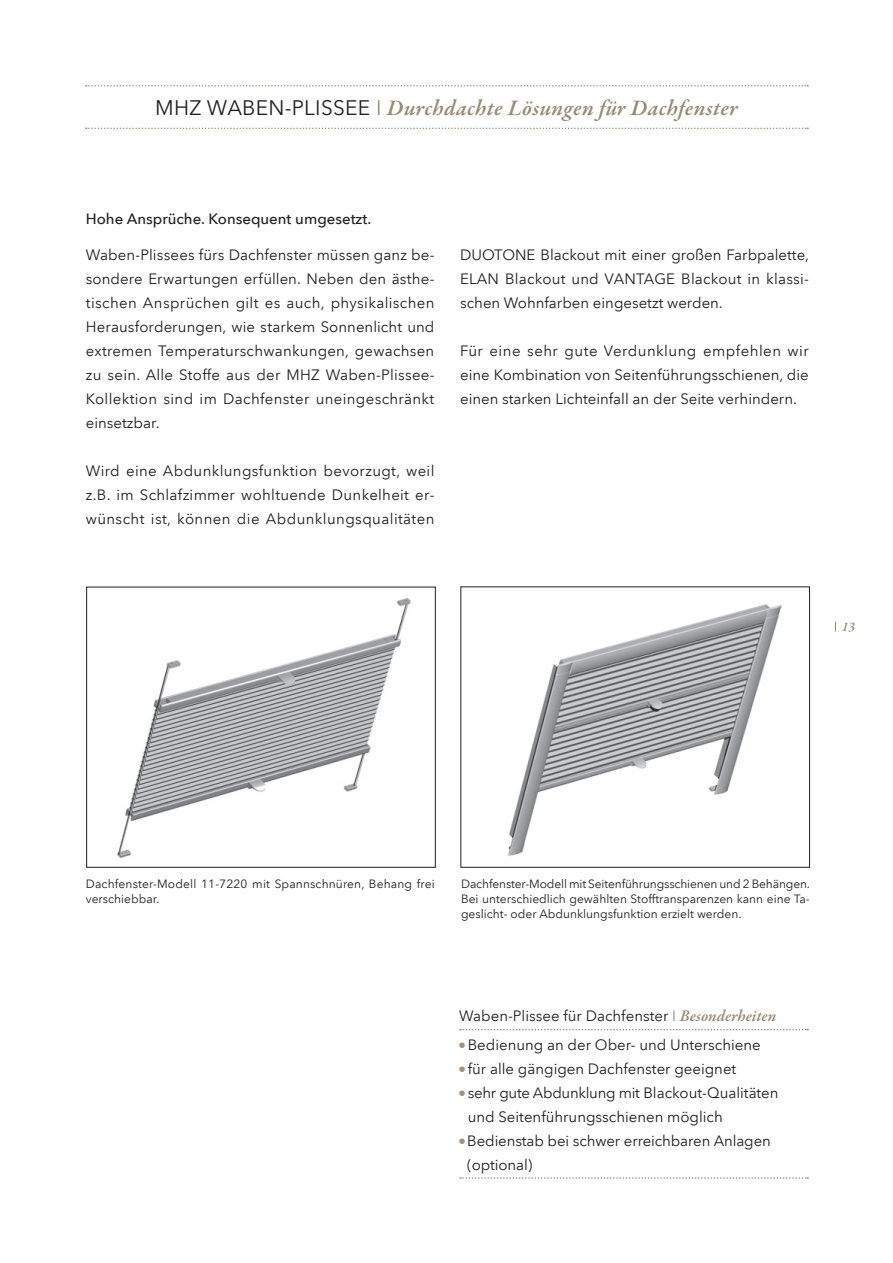
<style>
.page{position:relative;width:893px;height:1263px;background:#fff}
.page>*{position:absolute;margin:0;border:0;box-sizing:border-box;transform-origin:0 0}
.t1{font:italic 600 22.5px "Garamond Premr Pro";letter-spacing:.015em;color:#998a75}
.t2{font:15px/24px "Avenir Next LT Com";color:#231f20;text-align:justify}
.t3{font:500 15px "Avenir Next LT Com";color:#231f20}
.t4{font:italic 600 13.5px "Garamond Premr Pro";color:#998a75}
.t5{font:12px/15px "Avenir Next LT Com";color:#231f20}
.s1{font-family:"Avenir Next LT Com";font-weight:400;font-style:normal;font-size:21px;color:#231f20}
.s2{font-family:"Avenir Next LT Com";font-weight:400;font-style:normal;font-size:21px}
.s3{color:#998a75}
.s4{font-family:"Garamond Premr Pro";font-weight:600;font-style:italic;font-size:16.5px;color:#998a75}
</style>
<div class="page">
<div style="left:86px;top:587px;width:350px;height:280px;border:1px solid #231f20"></div>
<svg style="left:117px;top:598px;width:294px;height:261px"></svg>
<img style="left:507px;top:604px;width:275px;height:252px">
<svg style="left:86px;top:85px;width:722px;height:2px"></svg>
<svg style="left:86px;top:128px;width:722px;height:1px"></svg>
<svg style="left:460px;top:1029px;width:348px;height:1px"></svg>
<svg style="left:460px;top:1177px;width:348px;height:2px"></svg>
<svg style="left:459px;top:1042px;width:6px;height:6px"></svg>
<svg style="left:459px;top:1066px;width:6px;height:6px"></svg>
<svg style="left:459px;top:1090px;width:6px;height:6px"></svg>
<svg style="left:459px;top:1138px;width:6px;height:6px"></svg>
<h1 class="t1" style="left:155px;top:94px;width:584px"><span class="s1">MHZ WABEN-PLISSEE</span> <span class="s2">I</span> Durchdachte Lösungen für Dachfenster</h1>
<p class="t3" style="left:86px;top:210px;width:287px">Hohe Ansprüche. Konsequent umgesetzt.</p>
<p class="t2" style="left:86px;top:243px;width:350px">Waben-Plissees fürs Dachfenster müssen ganz be&shy;sondere Erwartungen erfüllen. Neben den ästhe&shy;tischen Ansprüchen gilt es auch, physikalischen Herausforderungen, wie starkem Sonnenlicht und extremen Temperaturschwankungen, gewachsen zu sein. Alle Stoffe aus der MHZ Waben-Plissee-Kollektion sind im Dachfenster uneingeschränkt einsetzbar.</p>
<p class="t2" style="left:86px;top:459px;width:350px">Wird eine Abdunklungsfunktion bevorzugt, weil z.B. im Schlafzimmer wohltuende Dunkelheit er&shy;wünscht ist, können die Abdunklungsqualitäten</p>
<p class="t2" style="left:460px;top:243px;width:351px">DUOTONE Blackout mit einer großen Farbpalette, ELAN Blackout und VANTAGE Blackout in klassi&shy;schen Wohnfarben eingesetzt werden.</p>
<p class="t2" style="left:460px;top:339px;width:350px">Für eine sehr gute Verdunklung empfehlen wir eine Kombination von Seitenführungsschienen, die einen starken Lichteinfall an der Seite verhindern.</p>
<p class="t4" style="left:842px;top:618px;width:15px">13</p>
<p class="t5" style="left:86px;top:877px;width:350px">Dachfenster-Modell 11-7220 mit Spannschnüren, Behang frei verschiebbar.</p>
<p class="t5" style="left:461px;top:877px;width:350px;text-align:justify">Dachfenster-Modell mit Seitenführungsschienen und 2 Behängen.<br>Bei unterschiedlich gewählten Stofftransparenzen kann eine Ta&shy;geslicht- oder Abdunklungsfunktion erzielt werden.</p>
<p class="t2" style="left:459px;top:1002px;width:319px;line-height:28.3px;text-align:center">Waben-Plissee für Dachfenster <span class="s3">I</span> <span class="s4">Besonderheiten<br></span>Bedienung an der Ober- und Unterschiene</p>
<p class="t2" style="left:467px;top:1056px;width:313px;text-align:left">für alle gängigen Dachfenster geeignet<br>sehr gute Abdunklung mit Blackout-Qualitäten und Seitenführungsschienen möglich Bedienstab bei schwer erreichbaren Anlagen (optional)</p>
</div>
